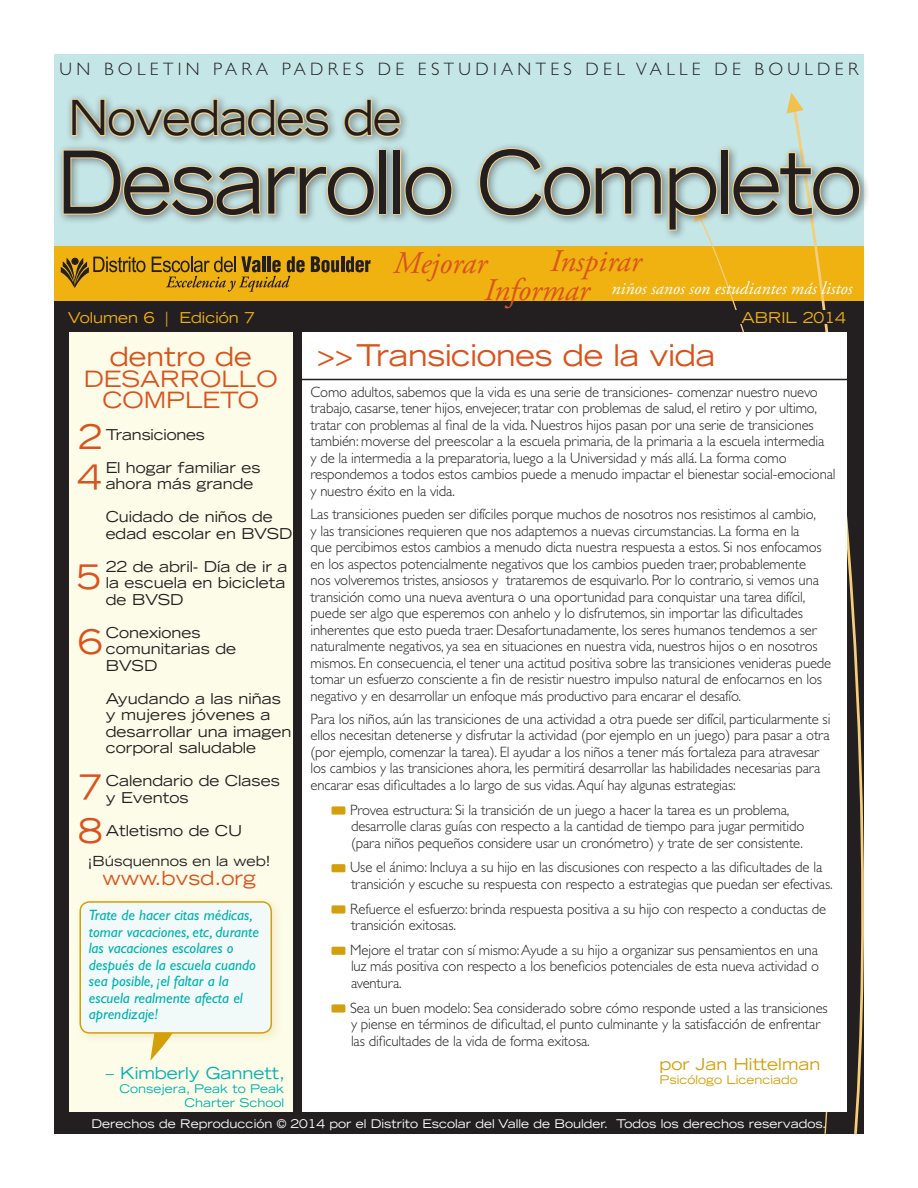
<style>
.page{position:relative;width:918px;height:1188px;background:#fff}
.page>*{position:absolute;margin:0;border:0;box-sizing:border-box;transform-origin:0 0}
.t1{font:expanded 86.7px "Trade Gothic LT Std";letter-spacing:-.03em;color:#231f20;scale:.88 1}
.t2{font:expanded 48.3px "Trade Gothic LT Std";letter-spacing:-.02em;color:#231f20;scale:.88 1}
.t3{font:expanded 33.75px/40.5px "Trade Gothic LT Std";color:#d9531c}
.t4{font:italic 31.5px/26.2px "Adobe Garamond Pro";color:#d9531c}
.t5{font:expanded 30px "Trade Gothic LT Std";letter-spacing:-.01em;color:#d9531c}
.t6{font:expanded 26.55px "Trade Gothic LT Std";color:#d9531c}
.t7{font:expanded 22.5px/21px "Trade Gothic LT Std";color:#d9531c;text-align:center}
.t8{font:expanded 19.5px "Trade Gothic LT Std";color:#d9531c}
.t9{font:300 18px "Gill Sans Std";letter-spacing:.24em;color:#231f20}
.t10{font:italic 18px "Adobe Garamond Pro";color:#fff}
.t11{font:expanded 16.5px "Trade Gothic LT Std";color:#00b1b0}
.t12{font:expanded 16.5px "Trade Gothic LT Std";color:#d49f0c}
.t13{font:300 15px/16.5px "Gill Sans Std";letter-spacing:-.01em;color:#231f20}
.t14{font:expanded 15px/16.5px "Trade Gothic LT Std";color:#231f20}
.t15{font:italic 15px/16.5px "Gill Sans Std";color:#00b1b0}
.t16{font:expanded 15px "Trade Gothic LT Std";color:#efb211}
.t17{font:expanded 13.95px "Trade Gothic LT Std";color:#231f20}
.t18{font:expanded 12px "Trade Gothic LT Std";color:#fff}
.t19{font:expanded 12px/14.4px "Trade Gothic LT Std";color:#00b1b0;text-align:right}
.t20{font:expanded 12px "Trade Gothic LT Std";color:#d49f0c}
</style>
<div class="page">
<div style="left:54px;top:54px;width:810px;height:250px;background:#c5e6e7"></div>
<div style="left:54px;top:291px;width:810px;height:843px;background:#231f20"></div>
<div style="left:54px;top:246px;width:644px;height:55px;background:#efb211"></div>
<div style="left:69px;top:332px;width:224px;height:780px;background:#fcfce9"></div>
<svg style="left:698px;top:241px;width:166px;height:893px"></svg>
<div style="left:302px;top:332px;width:544px;height:780px;background:#fff"></div>
<div style="left:732px;top:310px;width:99px;height:13px;background:#231f20"></div>
<div style="left:56px;top:93px;width:814px;height:148px;background:#231f20;opacity:.5"></div>
<svg style="left:70px;top:98px;width:260px;height:40px"></svg>
<svg style="left:343px;top:98px;width:59px;height:40px"></svg>
<svg style="left:62px;top:148px;width:314px;height:69px"></svg>
<div style="left:378px;top:150px;width:8px;height:65px;border:2px solid #f7d38c"></div>
<div style="left:393px;top:150px;width:8px;height:65px;border:2px solid #f7d38c"></div>
<svg style="left:403px;top:165px;width:51px;height:52px"></svg>
<svg style="left:478px;top:147px;width:240px;height:85px"></svg>
<div style="left:721px;top:150px;width:8px;height:65px;border:2px solid #f7d38c"></div>
<svg style="left:731px;top:151px;width:130px;height:66px"></svg>
<svg style="left:311px;top:256px;width:28px;height:16px"></svg>
<hr style="left:341px;top:256px;width:3px;height:16px;background:#231f20">
<svg style="left:346px;top:256px;width:24px;height:16px"></svg>
<svg style="left:152px;top:256px;width:153px;height:36px;background:#bb8c14"></svg>
<svg style="left:61px;top:257px;width:85px;height:31px;background:#bd8e14"></svg>
<div style="left:72px;top:258px;width:6px;height:7px;border:1px solid #231f20;border-radius:50%"></div>
<hr style="left:302px;top:379px;width:552px;height:1px;background:#231f20">
<div style="left:332px;top:806px;width:13px;height:9px;background:#d49f0c;border-radius:2px"></div>
<div style="left:332px;top:864px;width:13px;height:8px;background:#d49f0c;border-radius:2px"></div>
<div style="left:332px;top:905px;width:13px;height:9px;background:#d49f0c;border-radius:2px"></div>
<div style="left:332px;top:947px;width:13px;height:8px;background:#d49f0c;border-radius:2px"></div>
<div style="left:332px;top:1004px;width:13px;height:9px;background:#d49f0c;border-radius:2px"></div>
<svg style="left:150px;top:1044px;width:15px;height:17px"></svg>
<div style="left:74px;top:896px;width:209px;height:148px;background:#d49f0c;opacity:.17"></div>
<div style="left:80px;top:902px;width:191px;height:131px;background:#f2faf9;border-radius:9px"></div>
<div style="left:80px;top:901px;width:192px;height:133px;border:2px solid #d49f0c;border-radius:9px"></div>
<p class="t9" style="left:60px;top:59px;width:800px">UN BOLETIN PARA PADRES DE ESTUDIANTES DEL VALLE DE BOULDER</p>
<h2 class="t2" style="left:68px;top:86px;width:380px">Novedades de</h2>
<h1 class="t1" style="left:56px;top:125px;width:916px">Desarrollo Completo</h1>
<h3 class="t4" style="left:550px;top:249px;width:93px">Inspirar</h3>
<h3 class="t4" style="left:484px;top:251px;width:107px;text-indent:-91px">Mejorar<br>Informar</h3>
<p class="t10" style="left:611px;top:278px;width:243px">niños sanos son estudiantes más listos</p>
<p class="t16" style="left:68px;top:307px;width:188px">Volumen 6 | Edición 7</p>
<p class="t16" style="left:741px;top:307px;width:106px">ABRIL 2014</p>
<h3 class="t6" style="left:110px;top:339px;width:144px">dentro de</h3>
<h3 class="t7" style="left:84px;top:368px;width:195px">DESARROLLO<br>COMPLETO</h3>
<h3 class="t3" style="left:77px;top:416px;width:27px">2<br>4</h3>
<p class="t14" style="left:106px;top:426px;width:101px">Transiciones</p>
<p class="t14" style="left:106px;top:459px;width:156px">El hogar familiar es ahora más grande</p>
<p class="t14" style="left:106px;top:508px;width:188px">Cuidado de niños de edad escolar en BVSD</p>
<p class="t14" style="left:106px;top:558px;width:183px">22 de abril- Día de ir a la escuela en bicicleta de BVSD</p>
<p class="t14" style="left:106px;top:624px;width:132px">Conexiones comunitarias de<br>BVSD</p>
<p class="t14" style="left:106px;top:690px;width:187px">Ayudando a las niñas y mujeres jóvenes a desarrollar una imagen corporal saludable</p>
<p class="t14" style="left:106px;top:772px;width:176px">Calendario de Clases y Eventos</p>
<p class="t14" style="left:106px;top:822px;width:138px">Atletismo de CU</p>
<h3 class="t3" style="left:76px;top:544px;width:28px;line-height:64.2px">5<br>6</h3>
<h3 class="t3" style="left:78px;top:763px;width:26px;line-height:44.4px">7<br>8</h3>
<p class="t17" style="left:88px;top:852px;width:184px">¡Búsquennos en la web!</p>
<h3 class="t8" style="left:102px;top:866px;width:155px">www.bvsd.org</h3>
<p class="t15" style="left:89px;top:907px;width:172px">Trate de hacer citas médicas, tomar vacaciones, etc, durante las vacaciones escolares o después de la escuela cuando sea posible, ¡el faltar a la escuela realmente afecta el aprendizaje!</p>
<p class="t11" style="left:106px;top:1062px;width:181px">– Kimberly Gannett,</p>
<p class="t19" style="left:120px;top:1081px;width:166px">Consejera, Peak to Peak<br>Charter School</p>
<h3 class="t5" style="left:317px;top:335px;width:400px">&gt;&gt;Transiciones de la vida</h3>
<p class="t13" style="left:310px;top:384px;width:527px">Como adultos, sabemos que la vida es una serie de transiciones- comenzar nuestro nuevo trabajo, casarse, tener hijos, envejecer, tratar con problemas de salud, el retiro y por ultimo, tratar con problemas al final de la vida. Nuestros hijos pasan por una serie de transiciones también: moverse del preescolar a la escuela primaria, de la primaria a la escuela intermedia<br>y de la intermedia a la preparatoria, luego a la Universidad y más allá. La forma como respondemos a todos estos cambios puede a menudo impactar el bienestar social-emocional y nuestro éxito en la vida.</p>
<p class="t13" style="left:310px;top:506px;width:522px">Las transiciones pueden ser difíciles porque muchos de nosotros nos resistimos al cambio,<br>y las transiciones requieren que nos adaptemos a nuevas circumstancias. La forma en la<br>que percibimos estos cambios a menudo dicta nuestra respuesta a estos. Si nos enfocamos en los aspectos potencialmente negativos que los cambios pueden traer, probablemente<br>nos volveremos tristes, ansiosos y trataremos de esquivarlo. Por lo contrario, si vemos una transición como una nueva aventura o una oportunidad para conquistar una tarea difícil, puede ser algo que esperemos con anhelo y lo disfrutemos, sin importar las dificultades inherentes que esto pueda traer. Desafortunadamente, los seres humanos tendemos a ser naturalmente negativos, ya sea en situaciones en nuestra vida, nuestros hijos o en nosotros mismos. En consecuencia, el tener una actitud positiva sobre las transiciones venideras puede tomar un esfuerzo consciente a fin de resistir nuestro impulso natural de enfocarnos en los negativo y en desarrollar un enfoque más productivo para encarar el desafío.</p>
<p class="t13" style="left:310px;top:711px;width:521px">Para los niños, aún las transiciones de una actividad a otra puede ser difícil, particularmente si ellos necesitan detenerse y disfrutar la actividad (por ejemplo en un juego) para pasar a otra (por ejemplo, comenzar la tarea). El ayudar a los niños a tener más fortaleza para atravesar los cambios y las transiciones ahora, les permitirá desarrollar las habilidades necesarias para encarar esas dificultades a lo largo de sus vidas. Aquí hay algunas estrategias:</p>
<p class="t13" style="left:350px;top:801px;width:456px">Provea estructura: Si la transición de un juego a hacer la tarea es un problema, desarrolle claras guías con respecto a la cantidad de tiempo para jugar permitido (para niños pequeños considere usar un cronómetro) y trate de ser consistente.</p>
<p class="t13" style="left:350px;top:859px;width:484px">Use el ánimo: Incluya a su hijo en las discusiones con respecto a las dificultades de la transición y escuche su respuesta con respecto a estrategias que puedan ser efectivas.</p>
<p class="t13" style="left:350px;top:900px;width:478px">Refuerce el esfuerzo: brinda respuesta positiva a su hijo con respecto a conductas de transición exitosas.</p>
<p class="t13" style="left:350px;top:942px;width:470px;text-align:justify">Mejore el tratar con sí mismo: Ayude a su hijo a organizar sus pensamientos en una luz más positiva con respecto a los beneficios potenciales de esta nueva actividad o aventura.</p>
<p class="t13" style="left:350px;top:999px;width:479px">Sea un buen modelo: Sea considerado sobre cómo responde usted a las transiciones y piense en términos de dificultad, el punto culminante y la satisfacción de enfrentar las dificultades de la vida de forma exitosa.</p>
<p class="t12" style="left:659px;top:1053px;width:163px">por Jan Hittelman</p>
<p class="t20" style="left:659px;top:1072px;width:140px">Psicólogo Licenciado</p>
<p class="t18" style="left:92px;top:1116px;width:736px">Derechos de Reproducción © 2014 por el Distrito Escolar del Valle de Boulder. Todos los derechos reservados.</p>
</div>
